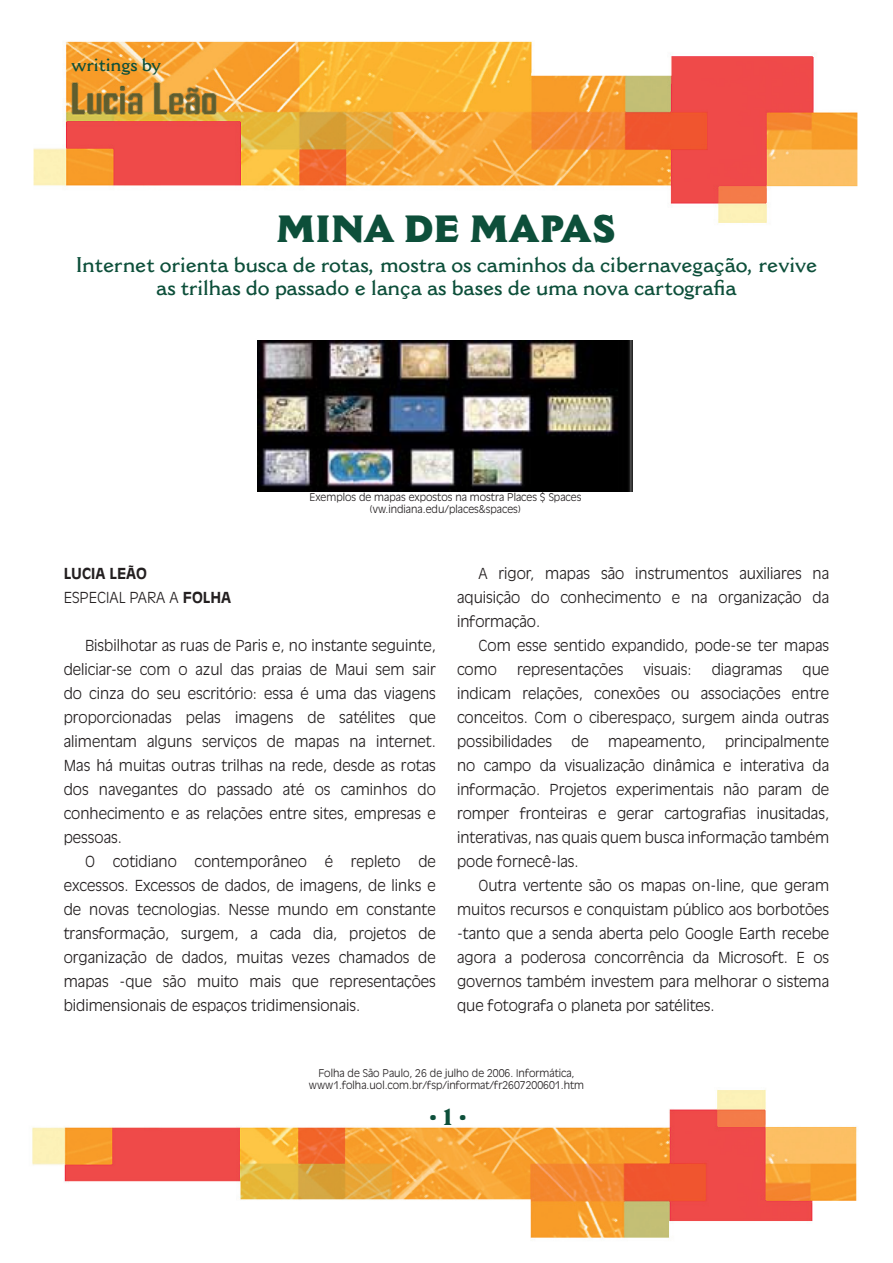
<style>
.page{position:relative;width:893px;height:1263px;background:#fff}
.page>*{position:absolute;margin:0;border:0;box-sizing:border-box;transform-origin:0 0}
.t1{font:800 37.5px "Cantoria MT Std";color:#0d4f3a}
.t2{font:800 22.5px "Cantoria MT Std";color:#0d4f3a}
.t3{font:600 21px/22.5px "Cantoria MT Std";color:#0d4f3a;text-align:center}
.t4{font:600 18px "Cantoria MT Std";color:#0d4f3a}
.t5{font:300 15px/24px "Antique Olive Std";color:#231f20;text-align:justify}
.t6{font:700 15px "Antique Olive Std";color:#231f20}
.t7{font:300 10.5px "Antique Olive Std";color:#231f20}
.s1{font-weight:700}
</style>
<div class="page">
<img style="left:33px;top:41px;width:825px;height:182px">
<img style="left:32px;top:1090px;width:825px;height:148px">
<img style="left:258px;top:340px;width:375px;height:152px">
<svg style="left:444px;top:1109px;width:7px;height:16px"></svg>
<p class="t4" style="left:72px;top:54px;width:91px">writings by</p>
<p class="t1" style="left:277px;top:205px;width:341px">MINA DE MAPAS</p>
<p class="t3" style="left:76px;top:253px;width:743px">Internet orienta busca de rotas, mostra os caminhos da cibernavegação, revive as trilhas do passado e lança as bases de uma nova cartografia</p>
<p class="t7" style="left:309px;top:491px;width:273px">Exemplos de mapas expostos na mostra Places $ Spaces</p>
<p class="t7" style="left:370px;top:503px;width:152px">(vw.indiana.edu/places&amp;spaces)</p>
<p class="t6" style="left:64px;top:564px;width:85px">LUCIA LEÃO</p>
<p class="t5" style="left:64px;top:585px;width:169px">ESPECIAL PARA A <span class="s1">FOLHA</span></p>
<p class="t5" style="left:64px;top:633px;width:374px;text-indent:21px">Bisbilhotar as ruas de Paris e, no instante seguinte, deliciar-se com o azul das praias de Maui sem sair do cinza do seu escritório: essa é uma das viagens proporcionadas pelas imagens de satélites que alimentam alguns serviços de mapas na internet.<br>Mas há muitas outras trilhas na rede, desde as rotas dos navegantes do passado até os caminhos do conhecimento e as relações entre sites, empresas e pessoas.</p>
<p class="t5" style="left:64px;top:849px;width:374px;text-indent:21px">O cotidiano contemporâneo é repleto de excessos. Excessos de dados, de imagens, de links e de novas tecnologias. Nesse mundo em constante transformação, surgem, a cada dia, projetos de organização de dados, muitas vezes chamados de mapas -que são muito mais que representações bidimensionais de espaços tridimensionais.</p>
<p class="t5" style="left:457px;top:561px;width:374px;text-indent:21px">A rigor, mapas são instrumentos auxiliares na aquisição do conhecimento e na organização da informação.</p>
<p class="t5" style="left:457px;top:633px;width:374px;text-indent:21px">Com esse sentido expandido, pode-se ter mapas como</p>
<p class="t5" style="left:517px;top:657px;width:108px">representações</p>
<p class="t5" style="left:643px;top:657px;width:50px">visuais:</p>
<p class="t5" style="left:712px;top:657px;width:72px">diagramas</p>
<p class="t5" style="left:457px;top:657px;width:374px;text-indent:345px">que indicam relações, conexões ou associações entre conceitos. Com o ciberespaço, surgem ainda outras possibilidades</p>
<p class="t5" style="left:457px;top:729px;width:374px;text-indent:268px">principalmente no campo da visualização dinâmica e interativa da informação. Projetos experimentais não param de romper fronteiras e gerar cartografias inusitadas, interativas, nas quais quem busca informação também pode fornecê-las.</p>
<p class="t5" style="left:457px;top:873px;width:374px;text-indent:21px">Outra vertente são os mapas on-line, que geram muitos recursos e conquistam público aos borbotões -tanto que a senda aberta pelo Google Earth recebe agora a poderosa concorrência da Microsoft. E os governos também investem para melhorar o sistema que fotografa o planeta por satélites.</p>
<p class="t5" style="left:571px;top:729px;width:19px">de</p>
<p class="t5" style="left:608px;top:729px;width:99px">mapeamento,</p>
<p class="t7" style="left:318px;top:1066px;width:258px">Folha de São Paulo, 26 de julho de 2006. Informática,</p>
<p class="t7" style="left:309px;top:1078px;width:277px">www1.folha.uol.com.br/fsp/informat/fr2607200601.htm</p>
<p class="t2" style="left:429px;top:1103px;width:39px">• •</p>
</div>
